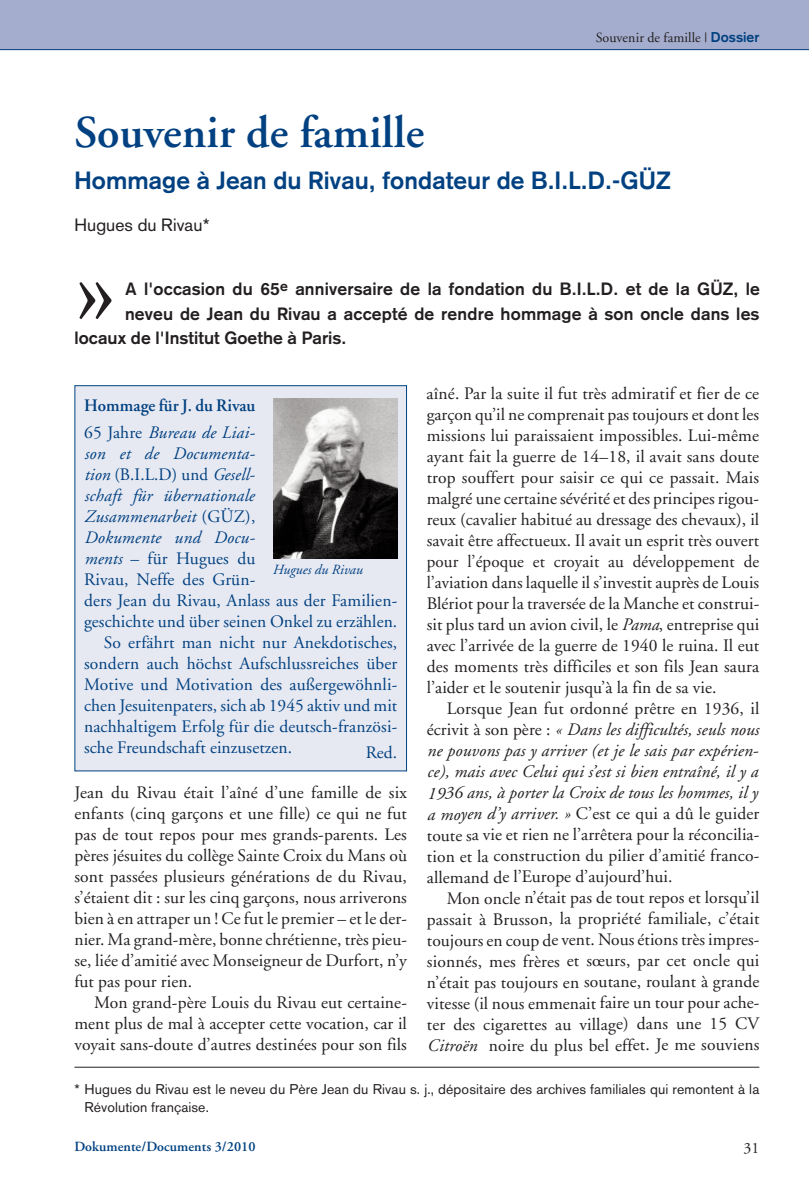
<style>
.page{position:relative;width:809px;height:1191px;background:#fff}
.page>*{position:absolute;margin:0;border:0;box-sizing:border-box;transform-origin:0 0}
.t1{font:111.48px "Adobe Garamond";color:#231f20}
.t2{font:600 45.5px "Adobe Garamond";letter-spacing:.005em;color:#014181}
.t3{font:700 24.5px "Akzidenz Grotesk";letter-spacing:.005em;color:#014181}
.t4{font:17.5px/21px "Adobe Garamond";letter-spacing:.005em;color:#231f20;text-align:justify}
.t5{font:17.5px "Adobe Garamond";letter-spacing:.01em;color:#014181}
.t6{font:700 17.5px "Akzidenz Grotesk";letter-spacing:.01em;color:#231f20}
.t7{font:italic 17.5px "Adobe Garamond";letter-spacing:.01em;color:#014181}
.t8{font:600 17.5px/26.2px "Adobe Garamond";letter-spacing:.005em;color:#014181}
.t9{font:17.5px "Akzidenz Grotesk";letter-spacing:.005em;color:#231f20}
.t10{font:15.75px "Adobe Garamond";color:#231f20}
.t11{font:14px/17.5px "Akzidenz Grotesk BE";letter-spacing:.01em;color:#231f20}
.t12{font:600 14px "Adobe Garamond";letter-spacing:.005em;color:#014181}
.t13{font:14px "Adobe Garamond";letter-spacing:.005em;color:#231f20}
.t14{font:italic 14px "Adobe Garamond";letter-spacing:.005em;color:#014181}
.s1{font-family:"Akzidenz Grotesk";font-weight:700;color:#014181}
.s2{font-weight:400}
.s3{font-weight:400;font-style:italic}
.s4{font-style:italic}
.s5{font-style:normal}
</style>
<div class="page">
<div style="left:0;top:0;width:809px;height:50px;background:#a4adcd"></div>
<hr style="left:74px;top:1067px;width:685px;height:1px;background:#231f20">
<hr style="left:0;top:49px;width:809px;height:1px;background:#014181">
<div style="left:75px;top:386px;width:331px;height:384px;background:#e7e9f2"></div>
<div style="left:74px;top:385px;width:333px;height:386px;border:1px solid #014181"></div>
<img style="left:273px;top:398px;width:124px;height:161px">
<h2 class="t2" style="left:74px;top:114px;width:351px">Souvenir de famille</h2>
<p class="t13" style="left:595px;top:32px;width:165px">Souvenir de famille | <span class="s1">Dossier</span></p>
<h3 class="t3" style="left:74px;top:172px;width:597px">Hommage à Jean du Rivau, fondateur de B.I.L.D.-GÜZ</h3>
<p class="t9" style="left:74px;top:219px;width:136px">Hugues du Rivau*</p>
<h1 class="t1" style="left:74px;top:244px;width:44px">»</h1>
<p class="t6" style="left:125px;top:283px;width:636px">A l'occasion du 65<sup>e</sup> anniversaire de la fondation du B.I.L.D. et de la GÜZ, le</p>
<p class="t6" style="left:125px;top:307px;width:636px">neveu de Jean du Rivau a accepté de rendre hommage à son oncle dans les</p>
<p class="t6" style="left:74px;top:332px;width:273px">locaux de l'Institut Goethe à Paris.</p>
<p class="t8" style="left:84px;top:394px;width:173px">Hommage für J. du Rivau<br><span class="s2">65 Jahre</span> <span class="s3">Bureau de Liai-</span></p>
<p class="t7" style="left:84px;top:446px;width:172px">son et de Documenta-</p>
<p class="t5" style="left:84px;top:467px;width:172px"><span class="s4">tion</span> (B.I.L.D) und <span class="s4">Gesell-</span></p>
<p class="t7" style="left:84px;top:488px;width:172px">schaft für übernationale</p>
<p class="t7" style="left:84px;top:509px;width:173px">Zusammenarbeit <span class="s5">(GÜZ),</span></p>
<p class="t7" style="left:84px;top:530px;width:172px">Dokumente und Docu-</p>
<p class="t5" style="left:84px;top:551px;width:173px"><span class="s4">ments</span> – für Hugues du</p>
<p class="t5" style="left:84px;top:572px;width:173px">Rivau, Neffe des Grün-</p>
<p class="t5" style="left:84px;top:593px;width:315px">ders Jean du Rivau, Anlass aus der Familien-</p>
<p class="t5" style="left:84px;top:614px;width:315px">geschichte und über seinen Onkel zu erzählen.</p>
<p class="t5" style="left:104px;top:635px;width:295px">So erfährt man nicht nur Anekdotisches,</p>
<p class="t5" style="left:84px;top:656px;width:315px">sondern auch höchst Aufschlussreiches über</p>
<p class="t5" style="left:84px;top:677px;width:315px">Motive und Motivation des außergewöhnli-</p>
<p class="t5" style="left:84px;top:698px;width:315px">chen Jesuitenpaters, sich ab 1945 aktiv und mit</p>
<p class="t5" style="left:84px;top:719px;width:315px">nachhaltigem Erfolg für die deutsch-französi-</p>
<p class="t5" style="left:84px;top:740px;width:209px">sche Freundschaft einzusetzen.</p>
<p class="t5" style="left:366px;top:745px;width:33px">Red.</p>
<p class="t4" style="left:74px;top:783px;width:334px">Jean du Rivau était l’aîné d’une famille de six enfants (cinq garçons et une fille) ce qui ne fut pas de tout repos pour mes grands-parents. Les pères jésuites du collège Sainte Croix du Mans où sont passées plusieurs générations de du Rivau, s’étaient dit : sur les cinq garçons, nous arriverons bien à en attraper un ! Ce fut le premier – et le der&shy;nier. Ma grand-mère, bonne chrétienne, très pieu&shy;se, liée d’amitié avec Monseigneur de Durfort, n’y fut pas pour rien.</p>
<p class="t4" style="left:74px;top:993px;width:334px;text-indent:20px">Mon grand-père Louis du Rivau eut certaine&shy;ment plus de mal à accepter cette vocation, car il voyait sans-doute d’autres destinées pour son fils</p>
<p class="t14" style="left:272px;top:564px;width:92px">Hugues du Rivau</p>
<p class="t4" style="left:426px;top:385px;width:334px">aîné. Par la suite il fut très admiratif et fier de ce garçon qu’il ne comprenait pas toujours et dont les missions lui paraissaient impossibles. Lui-même ayant fait la guerre de 14–18, il avait sans doute trop souffert pour saisir ce qui ce passait. Mais malgré une certaine sévérité et des principes rigou&shy;reux (cavalier habitué au dressage des chevaux), il savait être affectueux. Il avait un esprit très ouvert pour l’époque et croyait au développement de l’aviation dans laquelle il s’investit auprès de Louis Blériot pour la traversée de la Manche et construi&shy;sit plus tard un avion civil, le <span class="s4">Pama</span>, entreprise qui avec l’arrivée de la guerre de 1940 le ruina. Il eut des moments très difficiles et son fils Jean saura l’aider et le soutenir jusqu’à la fin de sa vie.</p>
<p class="t4" style="left:427px;top:700px;width:334px;text-indent:20px">Lorsque Jean fut ordonné prêtre en 1936, il écrivit à son père : <span class="s4">« Dans les difficultés, seuls nous ne pouvons pas y arriver (et je le sais par expérien&shy;ce), mais avec Celui qui s’est si bien entraîné, il y a 1936 ans, à porter la Croix de tous les hommes, il y a moyen d’y arriver. »</span> C’est ce qui a dû le guider toute sa vie et rien ne l’arrêtera pour la réconcilia&shy;tion et la construction du pilier d’amitié franco&shy;allemand de l’Europe d’aujourd’hui.</p>
<p class="t4" style="left:427px;top:889px;width:334px;text-indent:20px">Mon oncle n’était pas de tout repos et lorsqu’il passait à Brusson, la propriété familiale, c’était toujours en coup de vent. Nous étions très impres&shy;sionnés, mes frères et sœurs, par cet oncle qui n’était pas toujours en soutane, roulant à grande vitesse (il nous emmenait faire un tour pour ache&shy;ter des cigarettes au village) dans une 15 CV <span class="s4">Citroën</span> noire du plus bel effet. Je me souviens</p>
<p class="t11" style="left:84px;top:1082px;width:676px;text-indent:-10px">* Hugues du Rivau est le neveu du Père Jean du Rivau s. j., dépositaire des archives familiales qui remontent à la<br>Révolution française.</p>
<p class="t12" style="left:74px;top:1141px;width:183px">Dokumente/Documents 3/2010</p>
<p class="t10" style="left:743px;top:1141px;width:17px">31</p>
</div>
